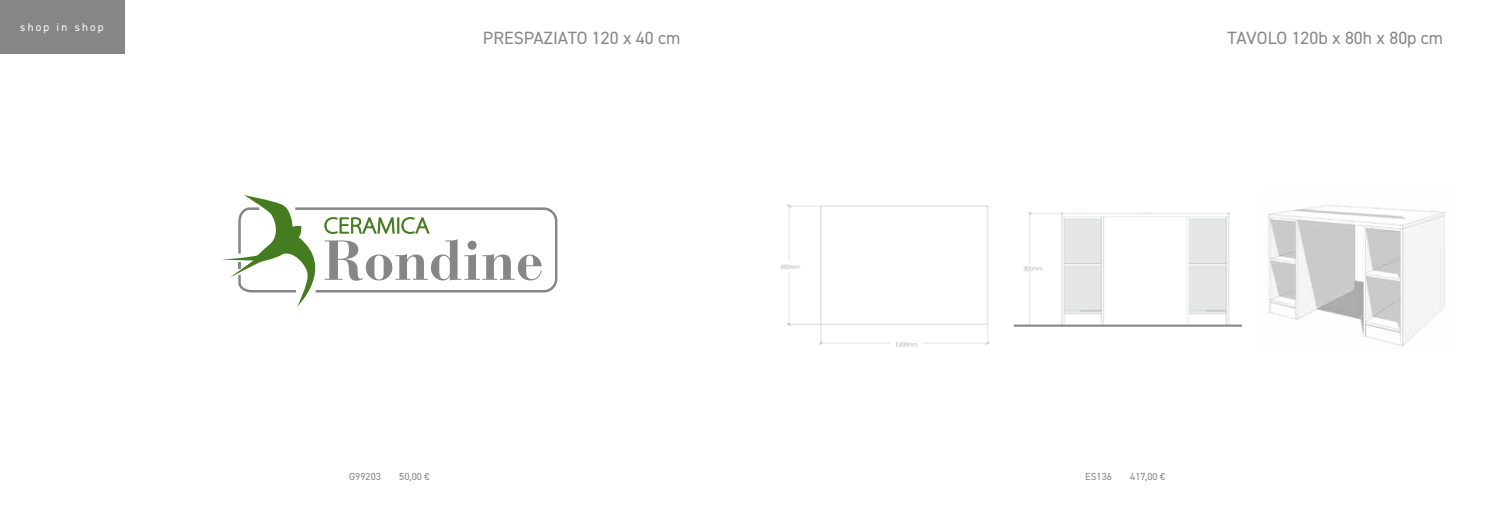
<style>
.page{position:relative;width:1489px;height:525px;background:#fff}
.page>*{position:absolute;margin:0;border:0;box-sizing:border-box;transform-origin:0 0}
.t1{font:17.75px "DIN2014";color:#878686}
.t2{font:11.12px "DIN2014";letter-spacing:.2em;color:#fff}
.t3{font:10.25px "DIN2014";color:#878686}
</style>
<div class="page">
<div style="left:0;top:0;width:124px;height:53px;background:#878686"></div>
<svg style="left:222px;top:195px;width:335px;height:111px"></svg>
<img style="left:780px;top:204px;width:210px;height:143px">
<img style="left:1013px;top:212px;width:228px;height:115px">
<img style="left:1268px;top:205px;width:177px;height:142px">
<p class="t2" style="left:20px;top:20px;width:85px">shop in shop</p>
<p class="t1" style="left:483px;top:27px;width:199px">PRESPAZIATO 120 x 40 cm</p>
<p class="t3" style="left:349px;top:469px;width:33px">G99203</p>
<p class="t3" style="left:399px;top:469px;width:32px">50,00 €</p>
<p class="t1" style="left:1227px;top:27px;width:217px">TAVOLO 120b x 80h x 80p cm</p>
<p class="t3" style="left:1085px;top:469px;width:28px">ES136</p>
<p class="t3" style="left:1130px;top:469px;width:37px">417,00 €</p>
</div>
